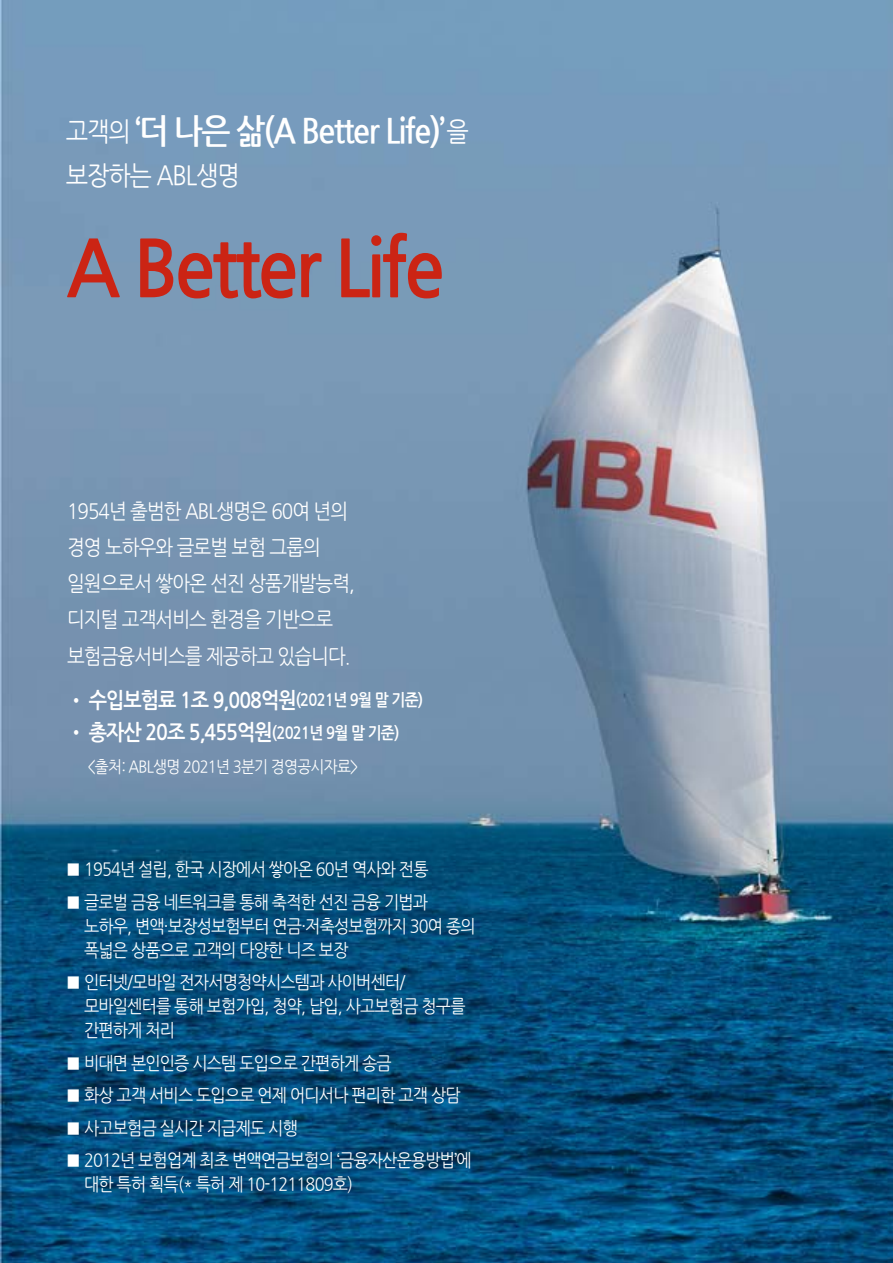
<style>
.page{position:relative;width:893px;height:1263px;background:#fff}
.page>*{position:absolute;margin:0;border:0;box-sizing:border-box;transform-origin:0 0}
.t1{font:700 34.35px "Nanum Gothic";letter-spacing:-.05em;color:#fff;scale:.9 1}
.t2{font:26.55px "Nanum Gothic";letter-spacing:-.05em;color:#fff;scale:.9 1}
.t3{font:21.6px "Nanum Gothic OTF Bold";letter-spacing:-.05em;color:#fff;scale:.9 1}
.t4{font:21px/36.3px "Nanum Gothic OTF";letter-spacing:-.05em;color:#fff;scale:.9 1}
.t5{font:18px/24px "Nanum Gothic OTF";letter-spacing:-.05em;color:#fff;scale:.9 1}
.t6{font:16.5px "Nanum Gothic OTF";letter-spacing:-.05em;color:#fff;scale:.9 1}
.s1{font-weight:400;font-size:26.55px}
.s2{font-size:16.5px}
</style>
<div class="page">
<img style="left:0;top:0;width:893px;height:1263px">
<svg style="left:67px;top:233px;width:375px;height:65px;background:#95707e"></svg>
<h1 class="t1" style="left:66px;top:115px;width:449px"><span class="s1">고객의</span> ‘더 나은 삶(A Better Life)’<span class="s1">을</span></h1>
<h2 class="t2" style="left:66px;top:163px;width:195px">보장하는 ABL생명</h2>
<p class="t4" style="left:67px;top:492px;width:321px">1954년 출범한 ABL생명은 60여 년의 경영 노하우와 글로벌 보험 그룹의 일원으로서 쌓아온 선진 상품개발능력, 디지털 고객서비스 환경을 기반으로 보험금융서비스를 제공하고 있습니다.</p>
<p class="t3" style="left:67px;top:688px;width:397px">• 수입보험료 1조 9,008억원<span class="s2">(2021년 9월 말 기준)</span></p>
<p class="t3" style="left:67px;top:721px;width:371px">• 총자산 20조 5,455억원<span class="s2">(2021년 9월 말 기준)</span></p>
<p class="t6" style="left:88px;top:757px;width:302px">&lt;출처: ABL생명 2021년 3분기 경영공시자료&gt;</p>
<p class="t5" style="left:66px;top:857px;width:405px">■ 1954년 설립, 한국 시장에서 쌓아온 60년 역사와 전통</p>
<p class="t5" style="left:84px;top:890px;width:437px;text-indent:-18px">■ 글로벌 금융 네트워크를 통해 축적한 선진 금융 기법과 노하우, 변액·보장성보험부터 연금·저축성보험까지 30여 종의 폭넓은 상품으로 고객의 다양한 니즈 보장</p>
<p class="t5" style="left:84px;top:970px;width:425px;text-indent:-18px">■ 인터넷/모바일 전자서명청약시스템과 사이버센터/ 모바일센터를 통해 보험가입, 청약, 납입, 사고보험금 청구를 간편하게 처리</p>
<p class="t5" style="left:66px;top:1051px;width:364px">■ 비대면 본인인증 시스템 도입으로 간편하게 송금</p>
<p class="t5" style="left:66px;top:1083px;width:440px">■ 화상 고객 서비스 도입으로 언제 어디서나 편리한 고객 상담</p>
<p class="t5" style="left:66px;top:1116px;width:259px">■ 사고보험금 실시간 지급제도 시행</p>
<p class="t5" style="left:84px;top:1148px;width:432px;text-indent:-18px">■ 2012년 보험업계 최초 변액연금보험의 ‘금융자산운용방법’에 대한 특허 획득(* 특허 제 10-1211809호)</p>
</div>
